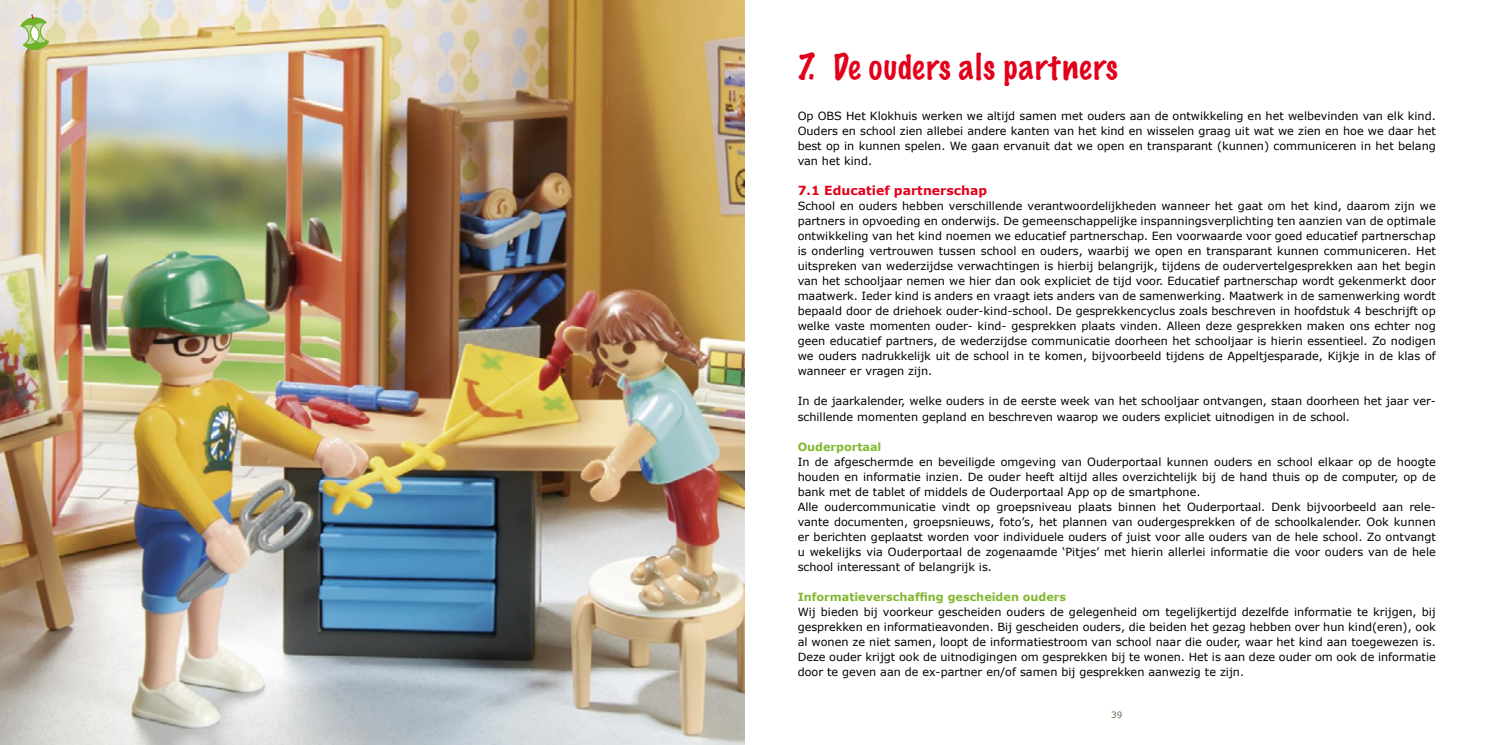
<style>
.page{position:relative;width:1489px;height:745px;background:#fff}
.page>*{position:absolute;margin:0;border:0;box-sizing:border-box;transform-origin:0 0}
.Koppen_Pien{font:100 32.5px "Marker Felt";letter-spacing:.04em;color:#e2001a}
.x_x_Kopjes{font:700 12.5px "Verdana";color:#e2001a}
.bodytekst{font:11.25px/15px "Verdana";color:#000;text-align:justify}
.bodytekst_bold{font:700 11.25px "Verdana";color:#83b831}
.t1{font:8.75px "Verdana";color:#706254}
</style>
<div class="page">
<img style="left:0;top:0;width:744px;height:744px">
<svg style="left:20px;top:14px;width:30px;height:36px"></svg>
<p class="Koppen_Pien" style="left:797px;top:41px;width:322px">7. De ouders als partners</p>
<p class="bodytekst" style="left:797px;top:109px;width:639px">Op OBS Het Klokhuis werken we altijd samen met ouders aan de ontwikkeling en het welbevinden van elk kind.<br>Ouders en school zien allebei andere kanten van het kind en wisselen graag uit wat we zien en hoe we daar het best op in kunnen spelen. We gaan ervanuit dat we open en transparant (kunnen) communiceren in het belang van het kind.</p>
<p class="x_x_Kopjes" style="left:797px;top:182px;width:191px">7.1 Educatief partnerschap</p>
<p class="bodytekst" style="left:797px;top:199px;width:639px">School en ouders hebben verschillende verantwoordelijkheden wanneer het gaat om het kind, daarom zijn we partners in opvoeding en onderwijs. De gemeenschappelijke inspanningsverplichting ten aanzien van de optimale ontwikkeling van het kind noemen we educatief partnerschap. Een voorwaarde voor goed educatief partnerschap is onderling vertrouwen tussen school en ouders, waarbij we open en transparant kunnen communiceren. Het uitspreken van wederzijdse verwachtingen is hierbij belangrijk, tijdens de oudervertelgesprekken aan het begin van het schooljaar nemen we hier dan ook expliciet de tijd voor. Educatief partnerschap wordt gekenmerkt door maatwerk. Ieder kind is anders en vraagt iets anders van de samenwerking. Maatwerk in de samenwerking wordt bepaald door de driehoek ouder-kind-school. De gesprekkencyclus zoals beschreven in hoofdstuk 4 beschrijft op welke vaste momenten ouder- kind- gesprekken plaats vinden. Alleen deze gesprekken maken ons echter nog geen educatief partners, de wederzijdse communicatie doorheen het schooljaar is hierin essentieel. Zo nodigen we ouders nadrukkelijk uit de school in te komen, bijvoorbeeld tijdens de Appeltjesparade, Kijkje in de klas of wanneer er vragen zijn.</p>
<p class="bodytekst" style="left:797px;top:394px;width:639px">In de jaarkalender, welke ouders in de eerste week van het schooljaar ontvangen, staan doorheen het jaar ver&shy;schillende momenten gepland en beschreven waarop we ouders expliciet uitnodigen in de school.</p>
<p class="bodytekst_bold" style="left:797px;top:438px;width:85px">Ouderportaal</p>
<p class="bodytekst" style="left:797px;top:454px;width:639px">In de afgeschermde en beveiligde omgeving van Ouderportaal kunnen ouders en school elkaar op de hoogte houden en informatie inzien. De ouder heeft altijd alles overzichtelijk bij de hand thuis op de computer, op de bank met de tablet of middels de Ouderportaal App op de smartphone.</p>
<p class="bodytekst" style="left:797px;top:499px;width:639px">Alle oudercommunicatie vindt op groepsniveau plaats binnen het Ouderportaal. Denk bijvoorbeeld aan rele&shy;vante documenten, groepsnieuws, foto’s, het plannen van oudergesprekken of de schoolkalender. Ook kunnen er berichten geplaatst worden voor individuele ouders of juist voor alle ouders van de hele school. Zo ontvangt u wekelijks via Ouderportaal de zogenaamde ‘Pitjes’ met hierin allerlei informatie die voor ouders van de hele school interessant of belangrijk is.</p>
<p class="bodytekst_bold" style="left:797px;top:588px;width:270px">Informatieverschaffing gescheiden ouders</p>
<p class="bodytekst" style="left:797px;top:604px;width:639px">Wij bieden bij voorkeur gescheiden ouders de gelegenheid om tegelijkertijd dezelfde informatie te krijgen, bij gesprekken en informatieavonden. Bij gescheiden ouders, die beiden het gezag hebben over hun kind(eren), ook al wonen ze niet samen, loopt de informatiestroom van school naar die ouder, waar het kind aan toegewezen is.<br>Deze ouder krijgt ook de uitnodigingen om gesprekken bij te wonen. Het is aan deze ouder om ook de informatie door te geven aan de ex-partner en/of samen bij gesprekken aanwezig te zijn.</p>
<p class="t1" style="left:1111px;top:708px;width:13px">39</p>
</div>
